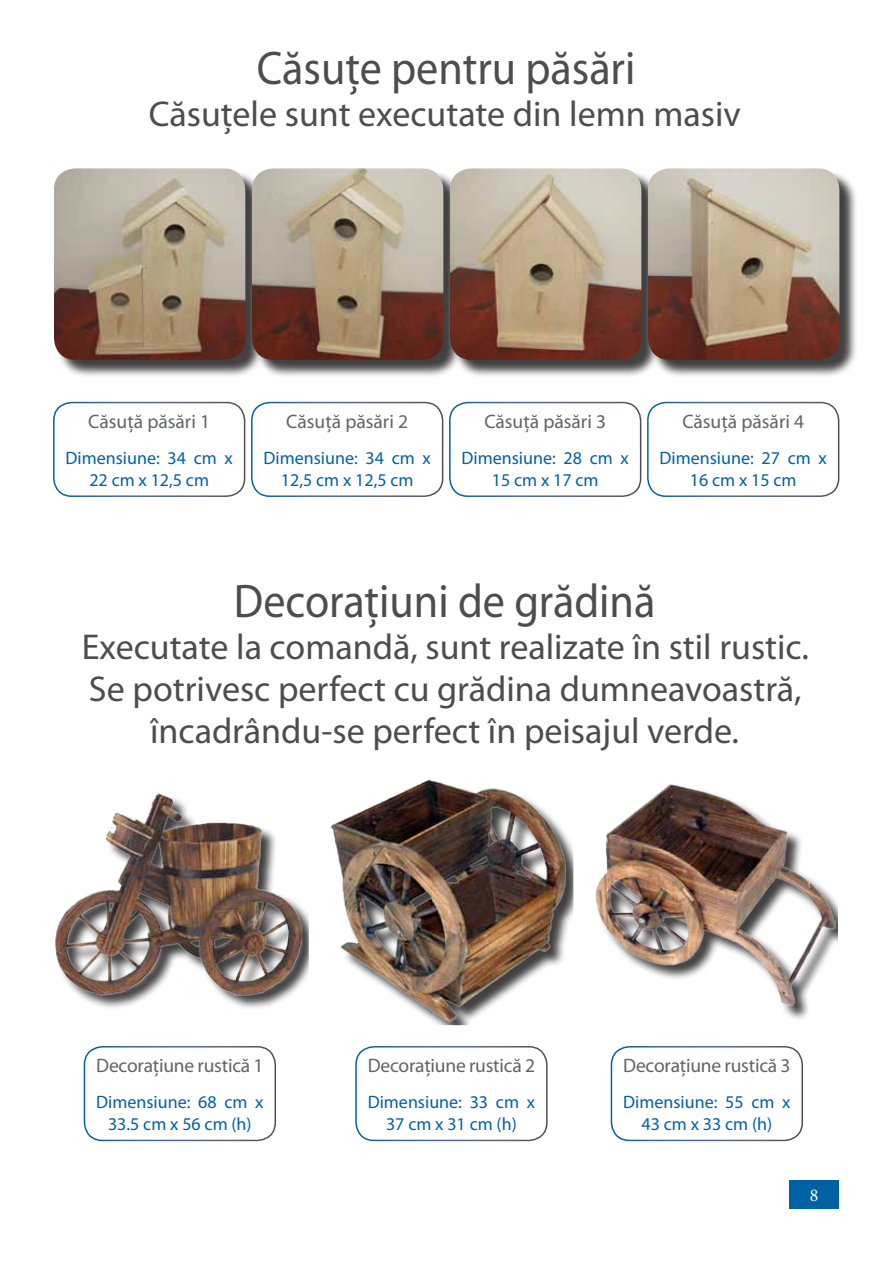
<style>
.page{position:relative;width:893px;height:1263px;background:#fff}
.page>*{position:absolute;margin:0;border:0;box-sizing:border-box;transform-origin:0 0}
.t1{font:47.4px "Myriad Pro";color:#4d4d4f;scale:.93 1}
.t2{font:36px/42px "Myriad Pro";color:#4d4d4f;text-align:center}
.t3{font:19.5px "Myriad Pro";letter-spacing:-.01em;color:#636466}
.t4{font:18px/21.6px "Myriad Pro";color:#0062a3;text-align:center}
.t5{font:18px "Minion Pro";color:#fff}
</style>
<div class="page">
<div style="left:56px;top:171px;width:208px;height:208px;background:#000;opacity:.75"></div>
<img style="left:54px;top:168px;width:191px;height:192px">
<div style="left:55px;top:795px;width:254px;height:216px;background:#000;opacity:.75"></div>
<img style="left:55px;top:793px;width:247px;height:218px">
<div style="left:254px;top:171px;width:208px;height:208px;background:#000;opacity:.75"></div>
<img style="left:252px;top:168px;width:191px;height:192px">
<img style="left:331px;top:779px;width:240px;height:244px">
<div style="left:452px;top:171px;width:208px;height:208px;background:#000;opacity:.75"></div>
<img style="left:450px;top:168px;width:191px;height:192px">
<div style="left:650px;top:171px;width:208px;height:208px;background:#000;opacity:.75"></div>
<img style="left:648px;top:168px;width:191px;height:192px">
<div style="left:789px;top:1180px;width:50px;height:29px;background:#0062a3"></div>
<div style="left:53px;top:402px;width:192px;height:95px;border:2px solid #fff;border-radius:18px"></div>
<div style="left:84px;top:1046px;width:192px;height:95px;border:2px solid #fff;border-radius:18px"></div>
<div style="left:251px;top:402px;width:192px;height:95px;border:2px solid #fff;border-radius:18px"></div>
<div style="left:355px;top:1046px;width:193px;height:95px;border:2px solid #fff;border-radius:18px"></div>
<div style="left:449px;top:402px;width:192px;height:95px;border:2px solid #fff;border-radius:18px"></div>
<div style="left:611px;top:1046px;width:192px;height:95px;border:2px solid #fff;border-radius:18px"></div>
<div style="left:647px;top:402px;width:192px;height:95px;border:2px solid #fff;border-radius:18px"></div>
<div style="left:597px;top:785px;width:241px;height:236px;background:#000;opacity:.75"></div>
<img style="left:595px;top:784px;width:241px;height:234px">
<h1 class="t1" style="left:257px;top:43px;width:409px">Căsuțe pentru păsări</h1>
<h2 class="t2" style="left:149px;top:94px;width:593px">Căsuțele sunt executate din lemn masiv</h2>
<p class="t3" style="left:88px;top:410px;width:123px">Căsuță păsări 1</p>
<p class="t4" style="left:66px;top:448px;width:169px">Dimensiune: 34 cm x<br>22 cm x 12,5 cm</p>
<p class="t3" style="left:286px;top:410px;width:123px">Căsuță păsări 2</p>
<p class="t4" style="left:264px;top:448px;width:169px">Dimensiune: 34 cm x<br>12,5 cm x 12,5 cm</p>
<p class="t3" style="left:484px;top:410px;width:123px">Căsuță păsări 3</p>
<p class="t4" style="left:462px;top:448px;width:169px">Dimensiune: 28 cm x<br>15 cm x 17 cm</p>
<p class="t3" style="left:682px;top:410px;width:123px">Căsuță păsări 4</p>
<p class="t4" style="left:660px;top:448px;width:169px">Dimensiune: 27 cm x<br>16 cm x 15 cm</p>
<h1 class="t1" style="left:234px;top:575px;width:455px">Decorațiuni de grădină</h1>
<h2 class="t2" style="left:82px;top:626px;width:728px">Executate la comandă, sunt realizate în stil rustic.<br>Se potrivesc perfect cu grădina dumneavoastră, încadrându-se perfect în peisajul verde.</h2>
<p class="t3" style="left:96px;top:1055px;width:169px">Decorațiune rustică 1</p>
<p class="t4" style="left:96px;top:1092px;width:169px">Dimensiune: 68 cm x<br>33.5 cm x 56 cm (h)</p>
<p class="t3" style="left:368px;top:1055px;width:169px">Decorațiune rustică 2</p>
<p class="t4" style="left:368px;top:1092px;width:169px">Dimensiune: 33 cm x<br>37 cm x 31 cm (h)</p>
<p class="t3" style="left:623px;top:1055px;width:169px">Decorațiune rustică 3</p>
<p class="t4" style="left:623px;top:1092px;width:169px">Dimensiune: 55 cm x<br>43 cm x 33 cm (h)</p>
<p class="t5" style="left:810px;top:1183px;width:10px">8</p>
</div>
